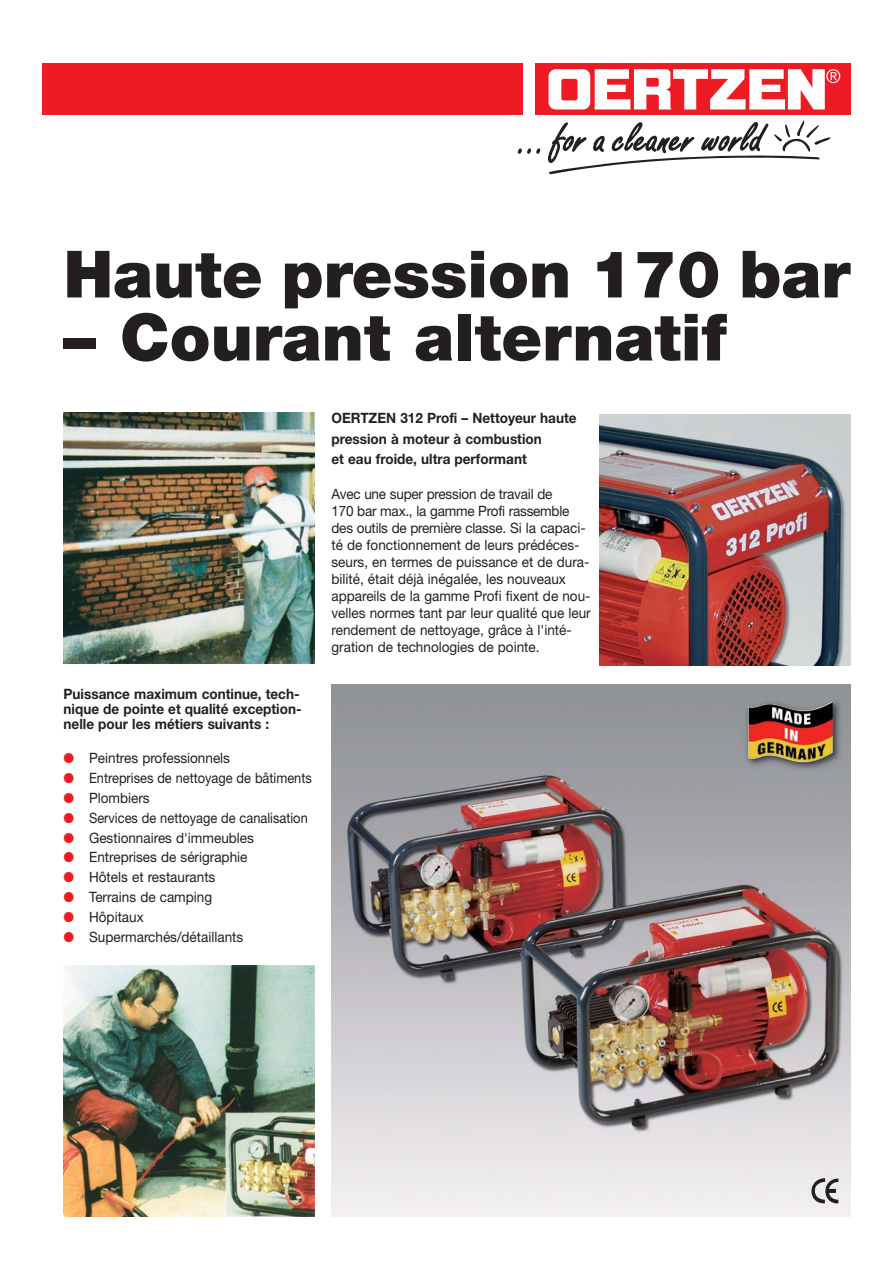
<style>
.page{position:relative;width:893px;height:1263px;background:#fff}
.page>*{position:absolute;margin:0;border:0;box-sizing:border-box;transform-origin:0 0}
.t1{font:900 65.25px "Helvetica Neue";color:#231f20}
.t2{font:14.25px/17.1px "Helvetica Neue";color:#231f20;scale:.95 1}
.t3{font:700 14.25px/15px "Helvetica Neue";color:#231f20;scale:.95 1}
.t4{font:14.25px "Helvetica Neue";color:#231f20;scale:.9 1}
.s1{color:#ed1c24}
</style>
<div class="page">
<div style="left:42px;top:64px;width:481px;height:51px;background:#ed1c24"></div>
<div style="left:535px;top:64px;width:315px;height:51px;background:#ed1c24"></div>
<svg style="left:518px;top:148px;width:22px;height:6px"></svg>
<svg style="left:548px;top:120px;width:282px;height:54px"></svg>
<svg style="left:548px;top:69px;width:292px;height:40px"></svg>
<img style="left:331px;top:685px;width:519px;height:531px">
<img style="left:739px;top:691px;width:110px;height:107px">
<img style="left:748px;top:701px;width:85px;height:61px">
<img style="left:599px;top:415px;width:251px;height:251px">
<img style="left:64px;top:413px;width:250px;height:250px">
<img style="left:64px;top:965px;width:250px;height:251px">
<svg style="left:811px;top:1178px;width:27px;height:25px"></svg>
<h1 class="t1" style="left:64px;top:251px;width:788px">Haute pression 170 bar</h1>
<h1 class="t1" style="left:64px;top:314px;width:665px">– Courant alternatif</h1>
<p class="t3" style="left:64px;top:687px;width:252px">Puissance maximum continue, tech&shy;nique de pointe et qualité exception&shy;nelle pour les métiers suivants :</p>
<p class="t2" style="left:64px;top:751px;width:177px"><span class="s1">●</span> Peintres professionnels</p>
<p class="t4" style="left:64px;top:773px;width:277px"><span class="s1">●</span> Entreprises de nettoyage de bâtiments</p>
<p class="t2" style="left:64px;top:791px;width:92px"><span class="s1">●</span> Plombiers</p>
<p class="t4" style="left:64px;top:813px;width:273px"><span class="s1">●</span> Services de nettoyage de canalisation</p>
<p class="t2" style="left:64px;top:830px;width:202px"><span class="s1">●</span> Gestionnaires d'immeubles</p>
<p class="t2" style="left:64px;top:850px;width:195px"><span class="s1">●</span> Entreprises de sérigraphie</p>
<p class="t2" style="left:64px;top:870px;width:161px"><span class="s1">●</span> Hôtels et restaurants</p>
<p class="t2" style="left:64px;top:890px;width:158px"><span class="s1">●</span> Terrains de camping</p>
<p class="t2" style="left:64px;top:910px;width:86px"><span class="s1">●</span> Hôpitaux</p>
<p class="t2" style="left:64px;top:929px;width:191px"><span class="s1">●</span> Supermarchés/détaillants</p>
<p class="t3" style="left:331px;top:409px;width:260px;line-height:20.4px">OERTZEN 312 Profi – Nettoyeur haute pression à moteur à combustion<br>et eau froide, ultra performant</p>
<p class="t2" style="left:331px;top:486px;width:274px">Avec une super pression de travail de<br>170 bar max., la gamme Profi rassemble des outils de première classe. Si la capaci&shy;té de fonctionnement de leurs prédéces&shy;seurs, en termes de puissance et de dura&shy;bilité, était déjà inégalée, les nouveaux appareils de la gamme Profi fixent de nou&shy;velles normes tant par leur qualité que leur rendement de nettoyage, grâce à l'inté&shy;gration de technologies de pointe.</p>
</div>
